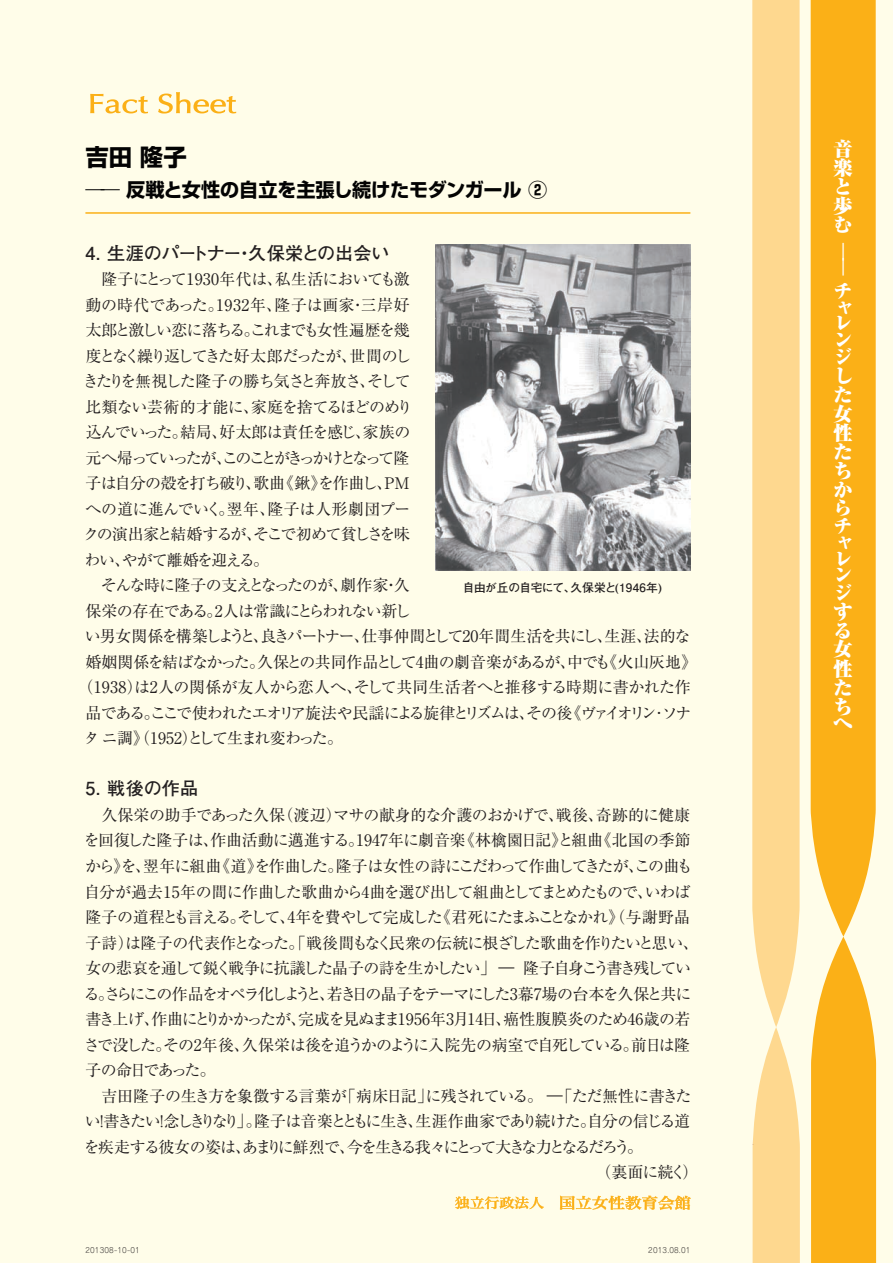
<style>
.page{position:relative;width:893px;height:1263px;background:#fffde9}
.page>*{position:absolute;margin:0;border:0;box-sizing:border-box;transform-origin:0 0}
.t1{font:700 23.4px "Shin Go Pro";color:#030303}
.t2{font:900 19.2px/17.7px "Ryumin Pro";color:#fff}
.t3{font:700 19.2px "Shin Go Pro";letter-spacing:-.01em;color:#030303}
.t4{font:300 19.2px/15.3px "Shin Go Pro";color:#fff}
.t5{font:700 18px "Futo Go B101 Pro";color:#231f20}
.t6{font:15.9px/25.5px "Ryumin Pro";letter-spacing:-.065em;color:#231f20}
.t7{font:15.9px "Ryumin Pro";letter-spacing:-.09em;color:#231f20}
.t8{font:15.9px "Ryumin Pro";letter-spacing:-.115em;color:#231f20}
.t9{font:15.9px "Ryumin Pro";color:#231f20}
.t10{font:15.9px "Ryumin Pro";letter-spacing:-.11em;color:#231f20}
.t11{font:15.9px "Ryumin Pro";letter-spacing:-.045em;color:#231f20}
.t12{font:700 11.7px "Futo Go B101 Pro";color:#231f20}
.t13{font:300 7.35px "Jun 101 Pro";letter-spacing:.02em;color:#231f20}
.s1{font-weight:300}
</style>
<div class="page">
<svg style="left:753px;top:1027px;width:47px;height:236px"></svg>
<svg style="left:752px;top:0;width:48px;height:1027px;background:#fedc9a"></svg>
<svg style="left:811px;top:937px;width:65px;height:326px;background:#fbba34"></svg>
<div style="left:811px;top:0;width:65px;height:937px;background:#fbb017"></div>
<svg style="left:455px;top:1196px;width:89px;height:13px"></svg>
<svg style="left:560px;top:1195px;width:131px;height:15px"></svg>
<svg style="left:90px;top:94px;width:58px;height:19px"></svg>
<svg style="left:158px;top:92px;width:78px;height:22px"></svg>
<hr style="left:85px;top:212px;width:605px;height:2px;background:#fbb017">
<img style="left:435px;top:245px;width:255px;height:326px">
<h1 class="t1" style="left:85px;top:139px;width:103px">吉田 隆子</h1>
<p class="t3" style="left:85px;top:175px;width:463px"><span class="s1">――</span> 反戦と女性の自立を主張し続けたモダンガール ②</p>
<p class="t5" style="left:85px;top:238px;width:306px">4. 生涯のパートナー・久保栄との出会い</p>
<p class="t6" style="left:83px;top:265px;width:331px;text-indent:18px">隆子にとって1930年代は、私生活においても激動の時代であった。1932年、隆子は画家・三岸好太郎と激しい恋に落ちる。これまでも女性遍歴を幾度となく繰り返してきた好太郎だったが、世間のしきたりを無視した隆子の勝ち気さと奔放さ、そして比類ない芸術的才能に、家庭を捨てるほどのめり込んでいった。結局、好太郎は責任を感じ、家族の元へ帰っていったが、このことがきっかけとなって隆子は自分の殻を打ち破り、歌曲《鍬》を作曲し、PMへの道に進んでいく。翌年、隆子は人形劇団プークの演出家と結婚するが、そこで初めて貧しさを味わい、やがて離婚を迎える。</p>
<p class="t6" style="left:101px;top:571px;width:310px">そんな時に隆子の支えとなったのが、劇作家・久</p>
<p class="t11" style="left:85px;top:598px;width:327px">保栄の存在である。2人は常識にとらわれない新し</p>
<p class="t6" style="left:85px;top:623px;width:607px">い男女関係を構築しようと、良きパートナー、仕事仲間として20年間生活を共にし、生涯、法的な</p>
<p class="t6" style="left:85px;top:648px;width:613px">婚姻関係を結ばなかった。久保との共同作品として4曲の劇音楽があるが、中でも《火山灰地》</p>
<p class="t9" style="left:77px;top:675px;width:615px">（1938）は2人の関係が友人から恋人へ、そして共同生活者へと推移する時期に書かれた作</p>
<p class="t8" style="left:85px;top:700px;width:607px">品である。ここで使われたエオリア旋法や民謡による旋律とリズムは、その後《ヴァイオリン･ソナ</p>
<p class="t6" style="left:83px;top:725px;width:261px">タ ニ調》（1952）として生まれ変わった。</p>
<p class="t5" style="left:85px;top:774px;width:114px">5. 戦後の作品</p>
<p class="t6" style="left:84px;top:801px;width:617px;text-indent:18px">久保栄の助手であった久保（渡辺）マサの献身的な介護のおかげで、戦後、奇跡的に健康を回復した隆子は、作曲活動に邁進する。1947年に劇音楽《林檎園日記》と組曲《北国の季節から》を、翌年に組曲《道》を作曲した。隆子は女性の詩にこだわって作曲してきたが、この曲も自分が過去15年の間に作曲した歌曲から4曲を選び出して組曲としてまとめたもので、いわば隆子の道程とも言える。そして、4年を費やして完成した《君死にたまふことなかれ》（与謝野晶子詩）は隆子の代表作となった。「戦後間もなく民衆の伝統に根ざした歌曲を作りたいと思い、女の悲哀を通して鋭く戦争に抗議した晶子の詩を生かしたい」 ― 隆子自身こう書き残している。さらにこの作品をオペラ化しようと、若き日の晶子をテーマにした3幕7場の台本を久保と共に書き上げ、作曲にとりかかったが、完成を見ぬまま1956年3月14日、癌性腹膜炎のため46歳の若さで没した。その2年後、久保栄は後を追うかのように入院先の病室で自死している。前日は隆子の命日であった。</p>
<p class="t6" style="left:101px;top:1082px;width:591px">吉田隆子の生き方を象徴する言葉が「病床日記」に残されている。 ―「ただ無性に書きた</p>
<p class="t7" style="left:85px;top:1109px;width:607px">い！書きたい！念しきりなり」。隆子は音楽とともに生き、生涯作曲家であり続けた。自分の信じる道</p>
<p class="t10" style="left:84px;top:1134px;width:561px">を疾走する彼女の姿は、あまりに鮮烈で、今を生きる我々にとって大きな力となるだろう。</p>
<p class="t6" style="left:596px;top:1158px;width:104px">（裏面に続く）</p>
<p class="t12" style="left:463px;top:578px;width:200px">自由が丘の自宅にて、久保栄と(1946年)</p>
<p class="t13" style="left:85px;top:1244px;width:56px">201308-10-01</p>
<p class="t13" style="left:648px;top:1244px;width:44px">2013.08.01</p>
<p class="t2" style="left:834px;top:138px;width:21px;line-height:19.2px">音楽と歩む</p>
<p class="t4" style="left:838px;top:241px;width:7px">| |</p>
<p class="t2" style="left:834px;top:281px;width:20px">チャレンジした女性たちからチャレンジ</p>
<p class="t2" style="left:834px;top:600px;width:20px;line-height:19px">する女性たち</p>
<p class="t2" style="left:834px;top:712px;width:20px">へ</p>
</div>
